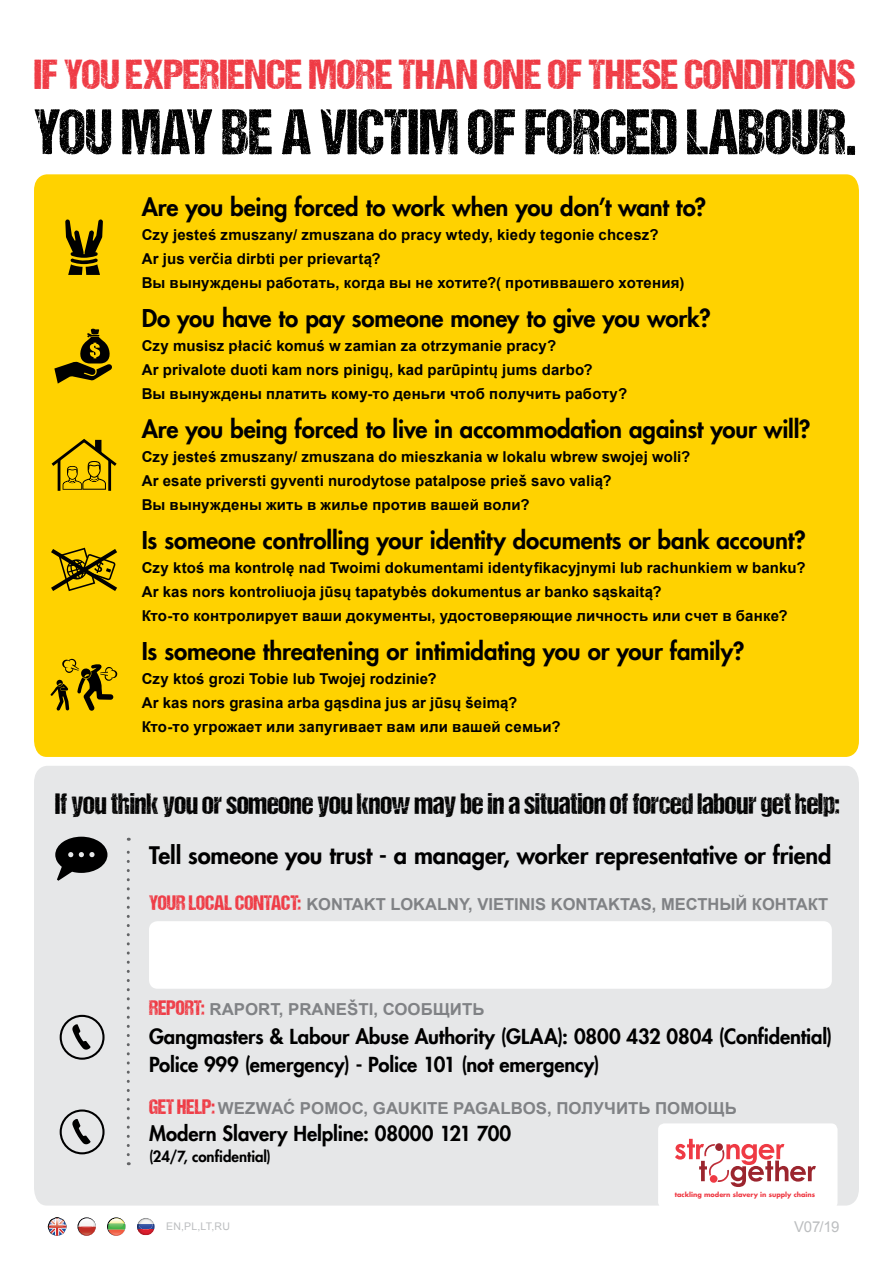
<style>
.page{position:relative;width:893px;height:1263px;background:#fff}
.page>*{position:absolute;margin:0;border:0;box-sizing:border-box;transform-origin:0 0}
.t1{font:64.5px "DCC Ash";letter-spacing:-.005em;color:#000}
.t2{font:42.15px "DCC Ash";color:#ef3a44;scale:1.05 1}
.t3{font:29.55px "DCC Ash";letter-spacing:-.005em;color:#000}
.t4{font:800 24px "Futura LT";letter-spacing:-.005em;color:#000}
.t5{font:800 23.7px "Futura LT";letter-spacing:-.005em;color:#000}
.t6{font:800 20.25px "Futura LT";letter-spacing:-.005em;color:#000}
.t7{font:700 16.5px "Arial";color:#808285}
.top_p{font:700 15px "Arial";letter-spacing:.01em;color:#000}
.t8{font:800 15px "Futura LT";color:#000}
.t9{font:15px "Arial";color:#bcbec0}
.t10{font:10.5px "Arial";letter-spacing:.01em;color:#bcbec0}
.t11{font:700 6.45px "Futura LT";color:#ef3a44}
.s1{font-family:"DCC Ash";font-weight:400;font-size:21px;color:#ef3a44}
</style>
<div class="page">
<div style="left:34px;top:174px;width:825px;height:583px;background:#ffd200"></div>
<svg style="left:54px;top:328px;width:60px;height:56px;background:#a08400"></svg>
<svg style="left:65px;top:219px;width:38px;height:56px;background:#806900"></svg>
<svg style="left:51px;top:548px;width:66px;height:43px;background:#a78900"></svg>
<hr style="left:58px;top:460px;width:2px;height:31px;background:#000">
<hr style="left:108px;top:460px;width:3px;height:31px;background:#000">
<svg style="left:50px;top:438px;width:68px;height:52px;background:#ceaa00"></svg>
<svg style="left:50px;top:659px;width:68px;height:52px;background:#ba9900"></svg>
<div style="left:34px;top:766px;width:825px;height:439px;background:#e6e7e8"></div>
<svg style="left:127px;top:838px;width:3px;height:317px"></svg>
<svg style="left:55px;top:837px;width:52px;height:44px;background:#4e4f4f"></svg>
<svg style="left:71px;top:1118px;width:20px;height:28px"></svg>
<div style="left:60px;top:1109px;width:45px;height:45px;border:2px solid #000;border-radius:50%"></div>
<svg style="left:71px;top:1023px;width:20px;height:29px"></svg>
<div style="left:60px;top:1015px;width:45px;height:45px;border:2px solid #000;border-radius:50%"></div>
<div style="left:149px;top:921px;width:683px;height:68px;background:#fff;border-radius:9px"></div>
<div style="left:658px;top:1123px;width:179px;height:85px;background:#fff;border-radius:6px"></div>
<svg style="left:675px;top:1139px;width:141px;height:48px"></svg>
<svg style="left:77px;top:1217px;width:19px;height:19px"></svg>
<svg style="left:48px;top:1217px;width:18px;height:19px"></svg>
<div style="left:137px;top:1223px;width:18px;height:6px;background:#f5f5f5"></div>
<svg style="left:137px;top:1218px;width:18px;height:17px"></svg>
<svg style="left:139px;top:1219px;width:14px;height:11px"></svg>
<svg style="left:107px;top:1217px;width:18px;height:19px"></svg>
<p class="t2" style="left:34px;top:52px;width:784px">IF YOU EXPERIENCE MORE THAN ONE OF THESE CONDITIONS</p>
<p class="t1" style="left:34px;top:97px;width:823px">YOU MAY BE A VICTIM OF FORCED LABOUR.</p>
<p class="t4" style="left:142px;top:191px;width:566px">Are you being forced to work when you don’t want to?</p>
<p class="top_p" style="left:142px;top:225px;width:518px">Czy jesteś zmuszany/ zmuszana do pracy wtedy, kiedy tegonie chcesz?</p>
<p class="top_p" style="left:142px;top:249px;width:240px">Ar jus verčia dirbti per prievartą?</p>
<p class="top_p" style="left:142px;top:273px;width:544px">Вы вынуждены работать, когда вы не хотите?( противвашего хотения)</p>
<p class="t4" style="left:142px;top:302px;width:571px">Do you have to pay someone money to give you work?</p>
<p class="top_p" style="left:142px;top:336px;width:416px">Czy musisz płacić komuś w zamian za otrzymanie pracy?</p>
<p class="top_p" style="left:142px;top:360px;width:452px">Ar privalote duoti kam nors pinigų, kad parūpintų jums darbo?</p>
<p class="top_p" style="left:142px;top:384px;width:487px">Вы вынуждены платить кому-то деньги чтоб получить работу?</p>
<p class="t4" style="left:142px;top:413px;width:670px">Are you being forced to live in accommodation against your will?</p>
<p class="top_p" style="left:142px;top:447px;width:550px">Czy jesteś zmuszany/ zmuszana do mieszkania w lokalu wbrew swojej woli?</p>
<p class="top_p" style="left:142px;top:471px;width:471px">Ar esate priversti gyventi nurodytose patalpose prieš savo valią?</p>
<p class="top_p" style="left:142px;top:495px;width:390px">Вы вынуждены жить в жилье против вашей воли?</p>
<p class="t4" style="left:142px;top:524px;width:665px">Is someone controlling your identity documents or bank account?</p>
<p class="top_p" style="left:142px;top:558px;width:665px">Czy ktoś ma kontrolę nad Twoimi dokumentami identyfikacyjnymi lub rachunkiem w banku?</p>
<p class="top_p" style="left:142px;top:582px;width:522px">Ar kas nors kontroliuoja jūsų tapatybės dokumentus ar banko sąskaitą?</p>
<p class="top_p" style="left:142px;top:606px;width:647px">Кто-то контролирует ваши документы, удостоверяющие личность или счет в банке?</p>
<p class="t4" style="left:142px;top:635px;width:604px">Is someone threatening or intimidating you or your family?</p>
<p class="top_p" style="left:142px;top:669px;width:296px">Czy ktoś grozi Tobie lub Twojej rodzinie?</p>
<p class="top_p" style="left:142px;top:693px;width:377px">Ar kas nors grasina arba gąsdina jus ar jūsų šeimą?</p>
<p class="top_p" style="left:142px;top:717px;width:420px">Кто-то угрожает или запугивает вам или вашей семьи?</p>
<p class="t3" style="left:55px;top:788px;width:786px">If you think you or someone you know may be in a situation of forced labour get help:</p>
<p class="t5" style="left:149px;top:840px;width:684px">Tell someone you trust - a manager, worker representative or friend</p>
<p class="t7" style="left:149px;top:893px;width:681px"><span class="s1">YOUR LOCAL CONTACT:</span> KONTAKT LOKALNY, VIETINIS KONTAKTAS, МЕСТНЫЙ КОНТАКТ</p>
<p class="t7" style="left:149px;top:999px;width:337px"><span class="s1">REPORT:</span> RAPORT, PRANEŠTI, СООБЩИТЬ</p>
<p class="t6" style="left:149px;top:1023px;width:685px">Gangmasters &amp; Labour Abuse Authority (GLAA): 0800 432 0804 (Confidential)</p>
<p class="t6" style="left:149px;top:1051px;width:452px">Police 999 (emergency) - Police 101 (not emergency)</p>
<p class="t7" style="left:149px;top:1097px;width:589px"><span class="s1">GET HELP:</span> WEZWAĆ POMOC, GAUKITE PAGALBOS, ПОЛУЧИТЬ ПОМОЩЬ</p>
<p class="t6" style="left:149px;top:1120px;width:364px">Modern Slavery Helpline: 08000 121 700</p>
<p class="t8" style="left:149px;top:1146px;width:123px">(24/7, confidential)</p>
<p class="t11" style="left:675px;top:1190px;width:142px">tackling modern slavery in supply chains</p>
<p class="t10" style="left:166px;top:1220px;width:65px">EN,PL,LT,RU</p>
<p class="t9" style="left:794px;top:1217px;width:47px">V07/19</p>
</div>
